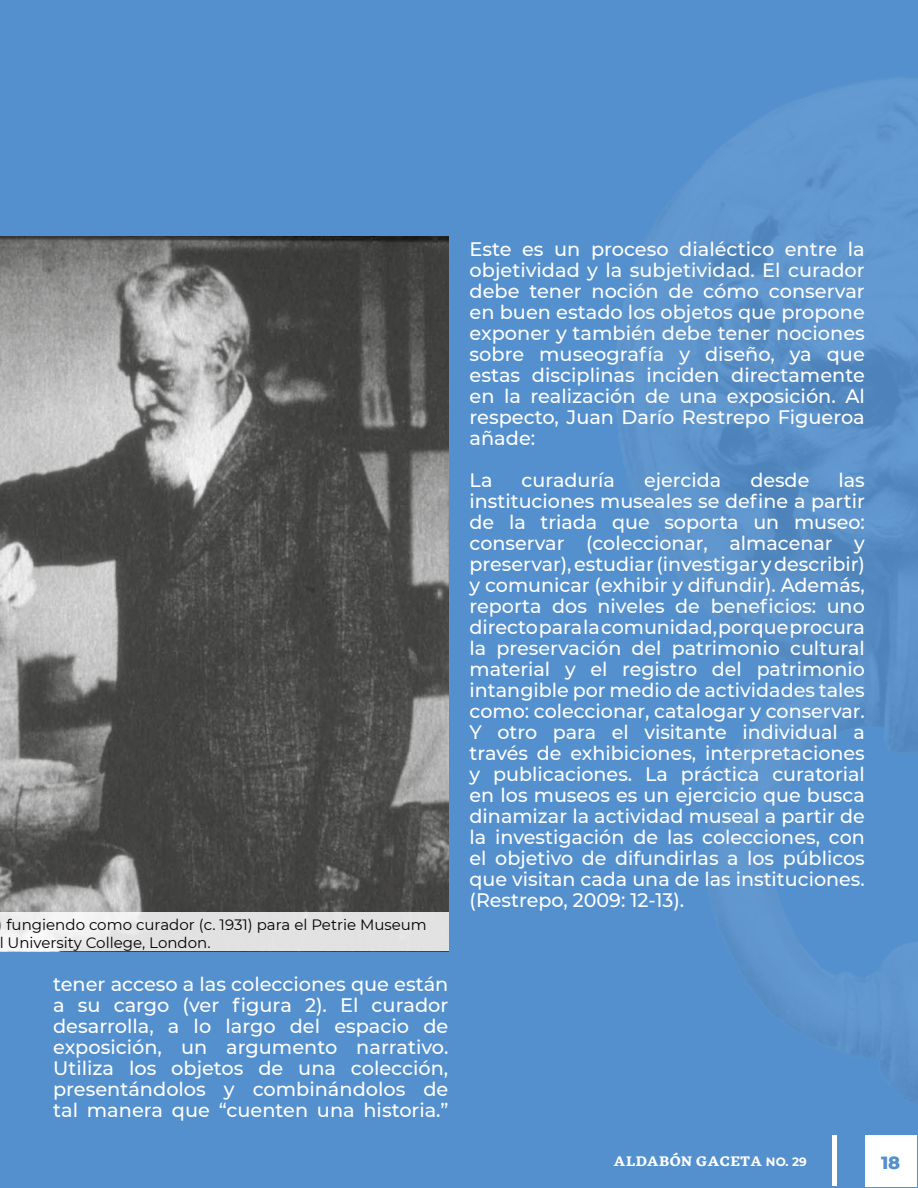
<style>
.page{position:relative;width:918px;height:1188px;background:#5390cd}
.page>*{position:absolute;margin:0;border:0;box-sizing:border-box;transform-origin:0 0}
.t1{font:500 19.5px/21px "Montserrat";color:#fff;text-align:justify}
.t2{font:800 18px "Montserrat";color:#5390cd}
.t3{font:15px/18px "Montserrat";color:#000}
.t4{font:700 12px "GMX";color:#fff}
.s1{font-family:"Montserrat"}
</style>
<div class="page">
<div style="left:865px;top:1135px;width:51px;height:51px;background:#fff"></div>
<img style="left:616px;top:78px;width:302px;height:1023px">
<svg style="left:834px;top:1136px;width:3px;height:50px"></svg>
<img style="left:0;top:237px;width:448px;height:676px">
<hr style="left:832px;top:1135px;width:4px;height:50px;background:#fff">
<div style="left:0;top:913px;width:448px;height:38px;background:linear-gradient(to right,#efefee,#ddd)"></div>
<p class="t3" style="left:0;top:915px;width:429px;text-indent:7px">fungiendo como curador (c. 1931) para el Petrie Museum l University College, London.</p>
<p class="t1" style="left:53px;top:973px;width:397px">tener acceso a las colecciones que están a su cargo (ver figura 2). El curador desarrolla, a lo largo del espacio de exposición, un argumento narrativo.<br>Utiliza los objetos de una colección, presentándolos y combinándolos de tal manera que “cuenten una historia.”</p>
<p class="t1" style="left:470px;top:238px;width:397px">Este es un proceso dialéctico entre la objetividad y la subjetividad. El curador debe tener noción de cómo conservar en buen estado los objetos que propone exponer y también debe tener nociones sobre museografía y diseño, ya que estas disciplinas inciden directamente en la realización de una exposición. Al respecto, Juan Darío Restrepo Figueroa añade:</p>
<p class="t1" style="left:470px;top:469px;width:24px">La</p>
<p class="t1" style="left:522px;top:469px;width:95px">curaduría</p>
<p class="t1" style="left:644px;top:469px;width:79px">ejercida</p>
<p class="t1" style="left:750px;top:469px;width:61px">desde</p>
<p class="t1" style="left:470px;top:469px;width:397px;text-indent:369px">las instituciones museales se define a partir de la triada que soporta un museo: conservar (coleccionar, almacenar y preservar), estudiar (investigar y describir) y comunicar (exhibir y difundir). Además, reporta dos niveles de beneficios: uno directo para la comunidad, porque procura la preservación del patrimonio cultural material y el registro del patrimonio intangible por medio de actividades tales como: coleccionar, catalogar y conservar.<br>Y otro para el visitante individual a través de exhibiciones, interpretaciones y publicaciones. La práctica curatorial en los museos es un ejercicio que busca dinamizar la actividad museal a partir de la investigación de las colecciones, con el objetivo de difundirlas a los públicos que visitan cada una de las instituciones. (Restrepo, 2009: 12-13).</p>
<p class="t4" style="left:614px;top:1153px;width:195px">ALDABÓN GACETA <span class="s1">NO. 29</span></p>
<p class="t2" style="left:881px;top:1150px;width:21px">18</p>
</div>
